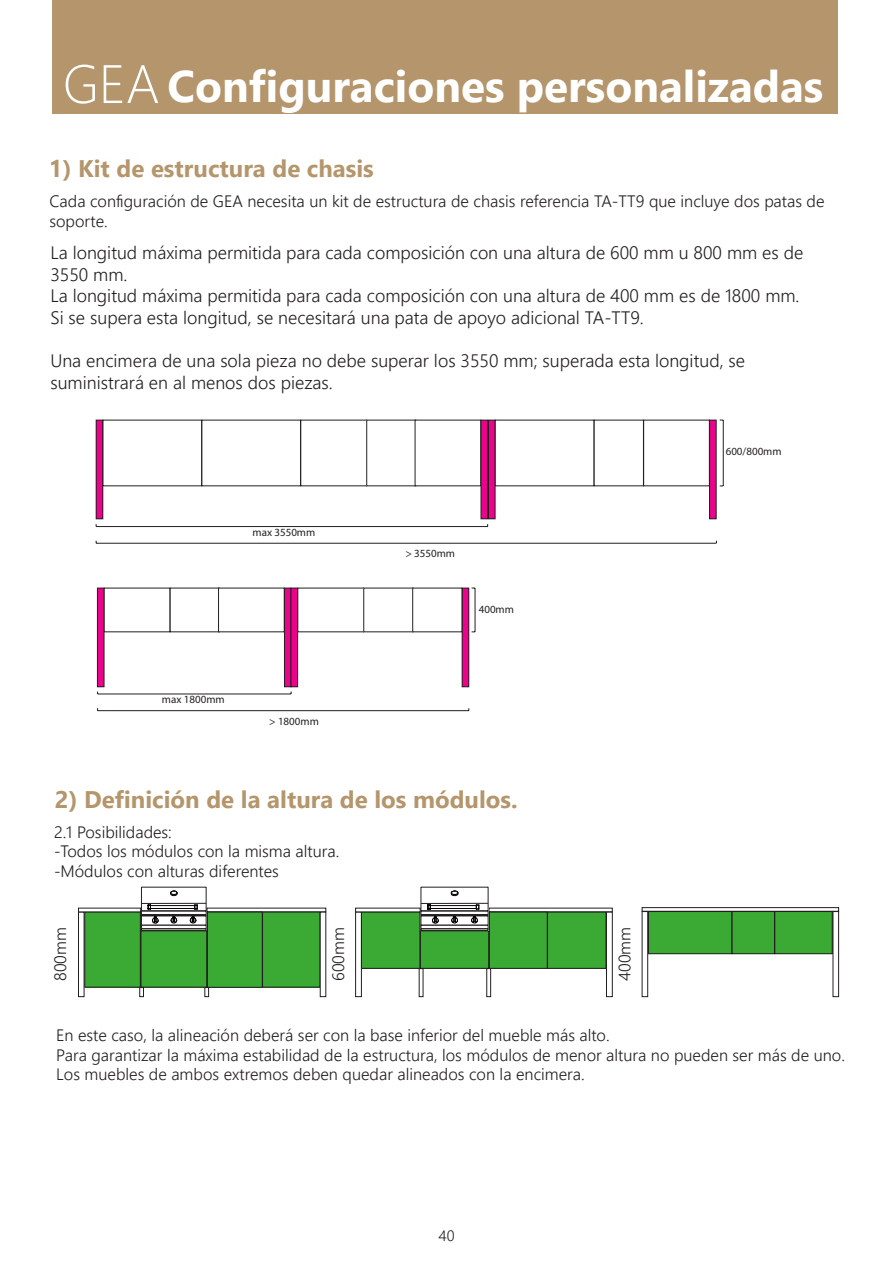
<style>
.page{position:relative;width:893px;height:1263px;background:#fff}
.page>*{position:absolute;margin:0;border:0;box-sizing:border-box;transform-origin:0 0}
.t1{font:300 54px "Segoe UI";color:#fff}
.t2{font:700 44.25px "Segoe UI";color:#fff}
.t3{font:700 24px "Segoe UI";color:#b5966c}
.t4{font:300 18px/21.6px "Segoe UI";color:#231f20}
.t5{font:300 16.5px/19.8px "Segoe UI";color:#231f20}
.t6{font:300 15px "Segoe UI";color:#231f20}
.t7{font:10.95px "Myriad Pro";color:#231f20}
</style>
<div class="page">
<div style="left:96px;top:420px;width:7px;height:99px;background:#ed028c"></div>
<div style="left:96px;top:420px;width:7px;height:99px;border:1px solid #231f20"></div>
<div style="left:300px;top:420px;width:67px;height:66px;border:1px solid #231f20"></div>
<div style="left:366px;top:420px;width:50px;height:66px;border:1px solid #231f20"></div>
<div style="left:481px;top:420px;width:7px;height:99px;background:#ed028c"></div>
<div style="left:481px;top:420px;width:7px;height:99px;border:1px solid #231f20"></div>
<hr style="left:96px;top:526px;width:392px;height:1px;background:#231f20">
<div style="left:488px;top:420px;width:7px;height:99px;background:#ed028c"></div>
<div style="left:488px;top:420px;width:7px;height:99px;border:1px solid #231f20"></div>
<div style="left:643px;top:420px;width:67px;height:66px;border:1px solid #231f20"></div>
<div style="left:710px;top:420px;width:6px;height:99px;background:#ed028c"></div>
<div style="left:709px;top:420px;width:8px;height:99px;border:1px solid #231f20"></div>
<hr style="left:96px;top:543px;width:620px;height:1px;background:#231f20">
<hr style="left:723px;top:420px;width:1px;height:66px;background:#231f20">
<div style="left:97px;top:588px;width:7px;height:99px;background:#ed028c"></div>
<div style="left:97px;top:588px;width:7px;height:99px;border:1px solid #231f20"></div>
<div style="left:284px;top:588px;width:7px;height:99px;background:#ed028c"></div>
<div style="left:284px;top:588px;width:7px;height:99px;border:1px solid #231f20"></div>
<hr style="left:98px;top:694px;width:193px;height:1px;background:#231f20">
<hr style="left:98px;top:710px;width:371px;height:1px;background:#231f20">
<div style="left:291px;top:588px;width:7px;height:99px;background:#ed028c"></div>
<div style="left:291px;top:588px;width:7px;height:99px;border:1px solid #231f20"></div>
<div style="left:462px;top:588px;width:7px;height:99px;background:#ed028c"></div>
<div style="left:462px;top:588px;width:7px;height:99px;border:1px solid #231f20"></div>
<hr style="left:475px;top:588px;width:1px;height:44px;background:#231f20">
<div style="left:52px;top:0;width:786px;height:113px;background:#b5966c"></div>
<div style="left:78px;top:912px;width:6px;height:85px;border:1px solid #231f20"></div>
<div style="left:85px;top:912px;width:55px;height:75px;background:#3aaa35"></div>
<div style="left:84px;top:911px;width:57px;height:76px;border:1px solid #231f20"></div>
<div style="left:141px;top:931px;width:66px;height:56px;background:#3aaa35"></div>
<div style="left:263px;top:912px;width:57px;height:75px;background:#3aaa35"></div>
<div style="left:262px;top:911px;width:58px;height:76px;border:1px solid #231f20"></div>
<div style="left:320px;top:912px;width:6px;height:85px;border:1px solid #231f20"></div>
<div style="left:207px;top:908px;width:119px;height:4px;border:1px solid #231f20"></div>
<div style="left:141px;top:887px;width:66px;height:24px;border:1px solid #231f20"></div>
<hr style="left:142px;top:903px;width:64px;height:1px;background:#231f20">
<div style="left:141px;top:914px;width:66px;height:2px;border:1px solid #231f20"></div>
<div style="left:141px;top:915px;width:66px;height:10px;border:1px solid #231f20"></div>
<div style="left:141px;top:925px;width:66px;height:4px;border:1px solid #231f20"></div>
<div style="left:141px;top:928px;width:66px;height:3px;border:1px solid #231f20"></div>
<svg style="left:170px;top:891px;width:8px;height:5px"></svg>
<svg style="left:171px;top:916px;width:6px;height:7px"></svg>
<svg style="left:190px;top:916px;width:15px;height:13px"></svg>
<svg style="left:141px;top:916px;width:18px;height:14px"></svg>
<hr style="left:150px;top:908px;width:45px;height:1px;background:#020203">
<hr style="left:150px;top:905px;width:45px;height:1px;background:#020203">
<svg style="left:194px;top:905px;width:4px;height:5px"></svg>
<svg style="left:148px;top:905px;width:3px;height:5px"></svg>
<div style="left:207px;top:912px;width:55px;height:75px;background:#3aaa35"></div>
<div style="left:207px;top:912px;width:56px;height:76px;border:1px solid #231f20"></div>
<div style="left:139px;top:987px;width:5px;height:10px;border:1px solid #231f20"></div>
<div style="left:204px;top:987px;width:5px;height:10px;border:1px solid #231f20"></div>
<div style="left:355px;top:912px;width:7px;height:85px;border:1px solid #231f20"></div>
<div style="left:361px;top:912px;width:59px;height:56px;background:#3aaa35"></div>
<div style="left:361px;top:912px;width:59px;height:57px;border:1px solid #231f20"></div>
<div style="left:420px;top:931px;width:69px;height:37px;background:#3aaa35"></div>
<div style="left:420px;top:930px;width:69px;height:39px;border:1px solid #231f20"></div>
<div style="left:547px;top:912px;width:59px;height:56px;background:#3aaa35"></div>
<div style="left:547px;top:912px;width:59px;height:57px;border:1px solid #231f20"></div>
<div style="left:606px;top:912px;width:7px;height:85px;border:1px solid #231f20"></div>
<div style="left:489px;top:908px;width:124px;height:4px;border:1px solid #231f20"></div>
<div style="left:421px;top:887px;width:67px;height:24px;border:1px solid #231f20"></div>
<hr style="left:421px;top:903px;width:67px;height:1px;background:#231f20">
<div style="left:421px;top:914px;width:67px;height:2px;border:1px solid #231f20"></div>
<div style="left:421px;top:915px;width:67px;height:10px;border:1px solid #231f20"></div>
<div style="left:421px;top:925px;width:67px;height:4px;border:1px solid #231f20"></div>
<div style="left:421px;top:928px;width:67px;height:3px;border:1px solid #231f20"></div>
<svg style="left:451px;top:891px;width:8px;height:5px"></svg>
<svg style="left:451px;top:916px;width:7px;height:7px"></svg>
<svg style="left:471px;top:916px;width:16px;height:13px"></svg>
<svg style="left:421px;top:916px;width:18px;height:14px"></svg>
<hr style="left:430px;top:908px;width:46px;height:1px;background:#020203">
<hr style="left:430px;top:905px;width:46px;height:1px;background:#020203">
<svg style="left:476px;top:905px;width:4px;height:5px"></svg>
<svg style="left:428px;top:905px;width:3px;height:5px"></svg>
<div style="left:489px;top:912px;width:58px;height:56px;background:#3aaa35"></div>
<div style="left:489px;top:912px;width:59px;height:57px;border:1px solid #231f20"></div>
<div style="left:486px;top:968px;width:5px;height:29px;border:1px solid #231f20"></div>
<div style="left:642px;top:911px;width:6px;height:86px;border:1px solid #231f20"></div>
<div style="left:648px;top:911px;width:84px;height:43px;background:#3aaa35"></div>
<div style="left:648px;top:911px;width:84px;height:43px;border:1px solid #231f20"></div>
<div style="left:732px;top:911px;width:42px;height:43px;background:#3aaa35"></div>
<div style="left:732px;top:911px;width:43px;height:43px;border:1px solid #231f20"></div>
<div style="left:775px;top:911px;width:57px;height:43px;background:#3aaa35"></div>
<div style="left:774px;top:911px;width:59px;height:43px;border:1px solid #231f20"></div>
<div style="left:833px;top:911px;width:6px;height:86px;border:1px solid #231f20"></div>
<div style="left:642px;top:907px;width:197px;height:5px;border:1px solid #231f20"></div>
<p class="t1" style="left:63px;top:33px;width:99px">GEA</p>
<p class="t2" style="left:168px;top:45px;width:657px">Configuraciones personalizadas</p>
<p class="t3" style="left:49px;top:146px;width:326px">1) Kit de estructura de chasis</p>
<p class="t5" style="left:49px;top:190px;width:777px">Cada configuración de GEA necesita un kit de estructura de chasis referencia TA-TT9 que incluye dos patas de soporte.</p>
<p class="t4" style="left:50px;top:240px;width:754px">La longitud máxima permitida para cada composición con una altura de 600 mm u 800 mm es de<br>3550 mm.</p>
<p class="t4" style="left:50px;top:283px;width:751px">La longitud máxima permitida para cada composición con una altura de 400 mm es de 1800 mm.</p>
<p class="t4" style="left:50px;top:305px;width:595px">Si se supera esta longitud, se necesitará una pata de apoyo adicional TA-TT9.</p>
<p class="t4" style="left:50px;top:348px;width:696px">Una encimera de una sola pieza no debe superar los 3550 mm; superada esta longitud, se suministrará en al menos dos piezas.</p>
<p class="t7" style="left:253px;top:525px;width:64px">max 3550mm</p>
<p class="t7" style="left:162px;top:693px;width:64px">max 1800mm</p>
<p class="t7" style="left:269px;top:714px;width:51px">&gt; 1800mm</p>
<p class="t7" style="left:405px;top:547px;width:51px">&gt; 3550mm</p>
<p class="t7" style="left:479px;top:603px;width:37px">400mm</p>
<p class="t3" style="left:55px;top:777px;width:464px">2) Definición de la altura de los módulos.</p>
<p class="t5" style="left:54px;top:820px;width:119px">2.1 Posibilidades:</p>
<p class="t5" style="left:54px;top:840px;width:287px">-Todos los módulos con la misma altura.</p>
<p class="t5" style="left:54px;top:860px;width:226px">-Módulos con alturas diferentes</p>
<p class="t5" style="left:49px;top:981px;width:55px;rotate:-90deg">800mm</p>
<p class="t5" style="left:327px;top:981px;width:55px;rotate:-90deg">600mm</p>
<p class="t5" style="left:613px;top:981px;width:56px;rotate:-90deg">400mm</p>
<p class="t7" style="left:726px;top:444px;width:57px">600/800mm</p>
<p class="t5" style="left:56px;top:1023px;width:555px">En este caso, la alineación deberá ser con la base inferior del mueble más alto.</p>
<p class="t5" style="left:56px;top:1043px;width:790px">Para garantizar la máxima estabilidad de la estructura, los módulos de menor altura no pueden ser más de uno.<br>Los muebles de ambos extremos deben quedar alineados con la encimera.</p>
<p class="t6" style="left:438px;top:1221px;width:18px">40</p>
</div>
